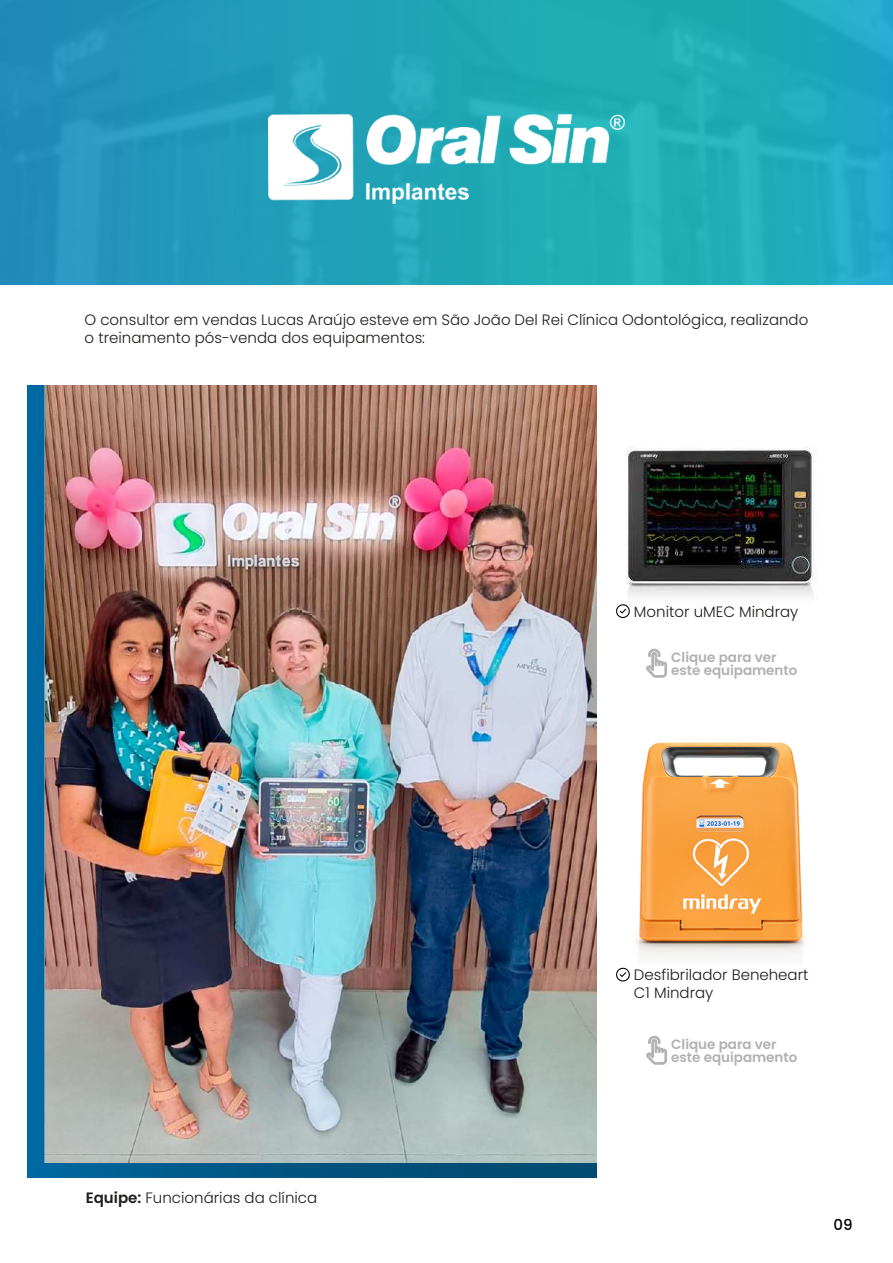
<style>
.page{position:relative;width:893px;height:1263px;background:#fff}
.page>*{position:absolute;margin:0;border:0;box-sizing:border-box;transform-origin:0 0}
.t1{font:300 15px/18px "Poppins";color:#1d1d1b}
.t2{font:500 15px "Poppins";color:#000}
.t3{font:600 13.5px/13.5px "Poppins";color:#b1b1b1}
.s1{font-weight:600}
</style>
<div class="page">
<svg style="left:0;top:0;width:893px;height:284px;background:#21a2b9"></svg>
<div style="left:27px;top:385px;width:569px;height:793px;background:linear-gradient(to right,#00649b,#00476a)"></div>
<img style="left:596px;top:431px;width:221px;height:174px">
<img style="left:621px;top:742px;width:184px;height:226px">
<img style="left:44px;top:385px;width:552px;height:777px">
<img style="left:269px;top:115px;width:355px;height:89px">
<svg style="left:616px;top:604px;width:14px;height:14px"></svg>
<svg style="left:616px;top:968px;width:14px;height:13px"></svg>
<svg style="left:646px;top:1036px;width:21px;height:29px"></svg>
<svg style="left:646px;top:649px;width:21px;height:29px"></svg>
<p class="t1" style="left:85px;top:311px;width:725px">O consultor em vendas Lucas Araújo esteve em São João Del Rei Clínica Odontológica, realizando o treinamento pós-venda dos equipamentos:</p>
<p class="t1" style="left:634px;top:602px;width:166px">Monitor uMEC Mindray</p>
<p class="t3" style="left:671px;top:650px;width:128px">Clique para ver este equipamento</p>
<p class="t1" style="left:86px;top:1189px;width:233px"><span class="s1">Equipe:</span> Funcionárias da clínica</p>
<p class="t1" style="left:634px;top:965px;width:176px">Desfibrilador Beneheart<br>C1 Mindray</p>
<p class="t3" style="left:671px;top:1037px;width:128px">Clique para ver este equipamento</p>
<p class="t2" style="left:833px;top:1216px;width:21px">09</p>
</div>
